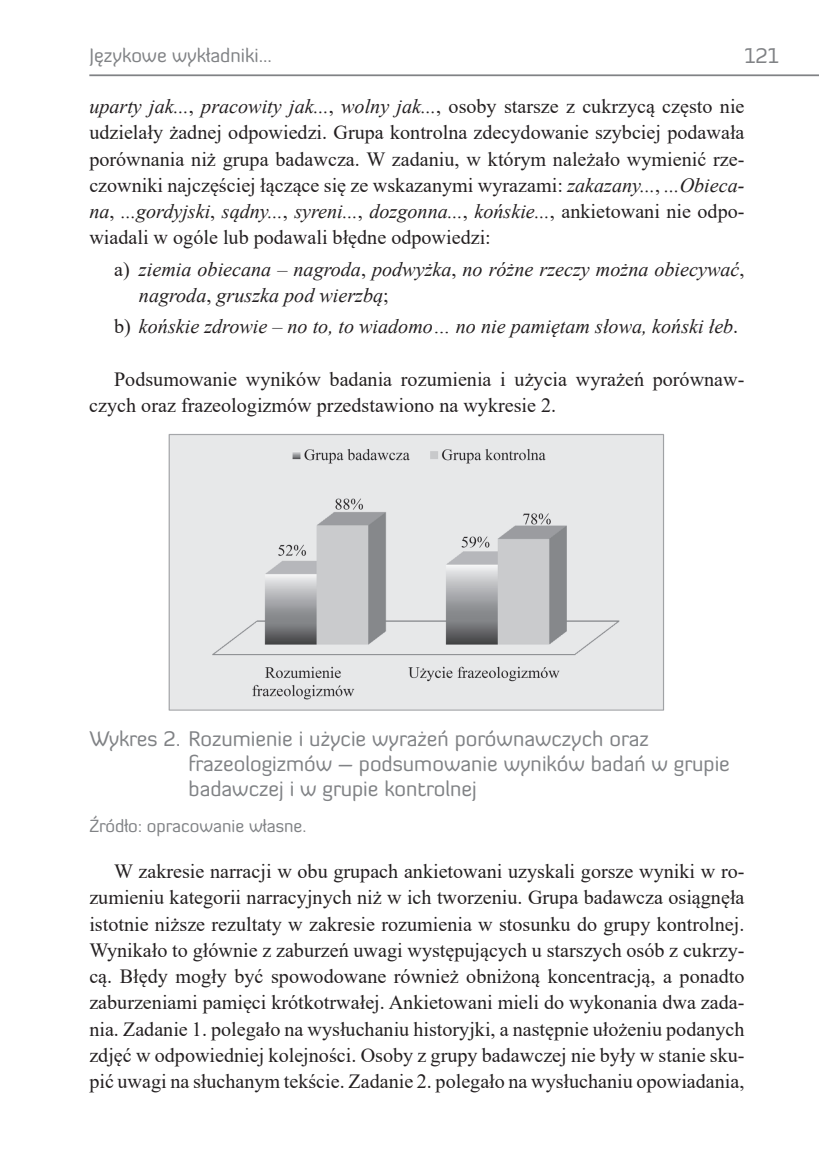
<style>
.page{position:relative;width:819px;height:1166px;background:#fff}
.page>*{position:absolute;margin:0;border:0;box-sizing:border-box;transform-origin:0 0}
.t1{font:21px/25.2px "Diavlo";color:#808285}
.t2{font:20.12px/26.2px "Times New Roman";color:#231f20;text-align:justify}
.t3{font:italic 20.12px/26.2px "Times New Roman";color:#231f20}
.t4{font:19.25px "Diavlo";color:#808285}
.t5{font:17.5px "Diavlo";color:#808285}
.s1{font-style:italic}
.s2{font-style:normal}
</style>
<div class="page">
<hr style="left:89px;top:74px;width:730px;height:2px;background:#808285">
<img style="left:168px;top:434px;width:497px;height:277px">
<p class="t4" style="left:89px;top:43px;width:184px">Językowe wykładniki...</p>
<p class="t1" style="left:744px;top:42px;width:36px">121</p>
<p class="t2" style="left:89px;top:93px;width:656px"><span class="s1">uparty jak...</span>, <span class="s1">pracowity jak...</span>, <span class="s1">wolny jak...</span>, osoby starsze z cukrzycą często nie udzielały żadnej odpowiedzi. Grupa kontrolna zdecydowanie szybciej podawała porównania niż grupa badawcza. W zadaniu, w którym należało wymienić rze&shy;czowniki najczęściej łączące się ze wskazanymi wyrazami: <span class="s1">zakazany...</span>, <span class="s1">...Obieca&shy;na</span>, <span class="s1">...gordyjski</span>, <span class="s1">sądny...</span>, <span class="s1">syreni...</span>, <span class="s1">dozgonna...</span>, <span class="s1">końskie...</span>, ankietowani nie odpo&shy;wiadali w ogóle lub podawali błędne odpowiedzi:</p>
<p class="t3" style="left:139px;top:255px;width:607px;text-indent:-25px"><span class="s2">a)</span> ziemia obiecana – nagroda<span class="s2">,</span> podwyżka<span class="s2">,</span> no różne rzeczy można obiecywać<span class="s2">, </span>nagroda<span class="s2">,</span> gruszka pod wierzbą<span class="s2">;</span></p>
<p class="t3" style="left:114px;top:313px;width:625px"><span class="s2">b)</span> końskie zdrowie – no to, to wiadomo… no nie pamiętam słowa, koński łeb<span class="s2">.</span></p>
<p class="t2" style="left:89px;top:365px;width:656px;text-indent:25px">Podsumowanie wyników badania rozumienia i użycia wyrażeń porównaw&shy;czych oraz frazeologizmów przedstawiono na wykresie 2.</p>
<p class="t1" style="left:188px;top:725px;width:543px;text-indent:-99px">Wykres 2. Rozumienie i użycie wyrażeń porównawczych oraz frazeologizmów – podsumowanie wyników badań w grupie badawczej i w grupie kontrolnej</p>
<p class="t5" style="left:89px;top:815px;width:219px">Źródło: opracowanie własne.</p>
<p class="t2" style="left:89px;top:858px;width:656px;text-indent:25px">W zakresie narracji w obu grupach ankietowani uzyskali gorsze wyniki w ro&shy;zumieniu kategorii narracyjnych niż w ich tworzeniu. Grupa badawcza osiągnęła istotnie niższe rezultaty w zakresie rozumienia w stosunku do grupy kontrolnej.<br>Wynikało to głównie z zaburzeń uwagi występujących u starszych osób z cukrzy&shy;cą. Błędy mogły być spowodowane również obniżoną koncentracją, a ponadto zaburzeniami pamięci krótkotrwałej. Ankietowani mieli do wykonania dwa zada&shy;nia. Zadanie 1. polegało na wysłuchaniu historyjki, a następnie ułożeniu podanych zdjęć w odpowiedniej kolejności. Osoby z grupy badawczej nie były w stanie sku&shy;pić uwagi na słuchanym tekście. Zadanie 2. polegało na wysłuchaniu opowiadania,</p>
</div>
